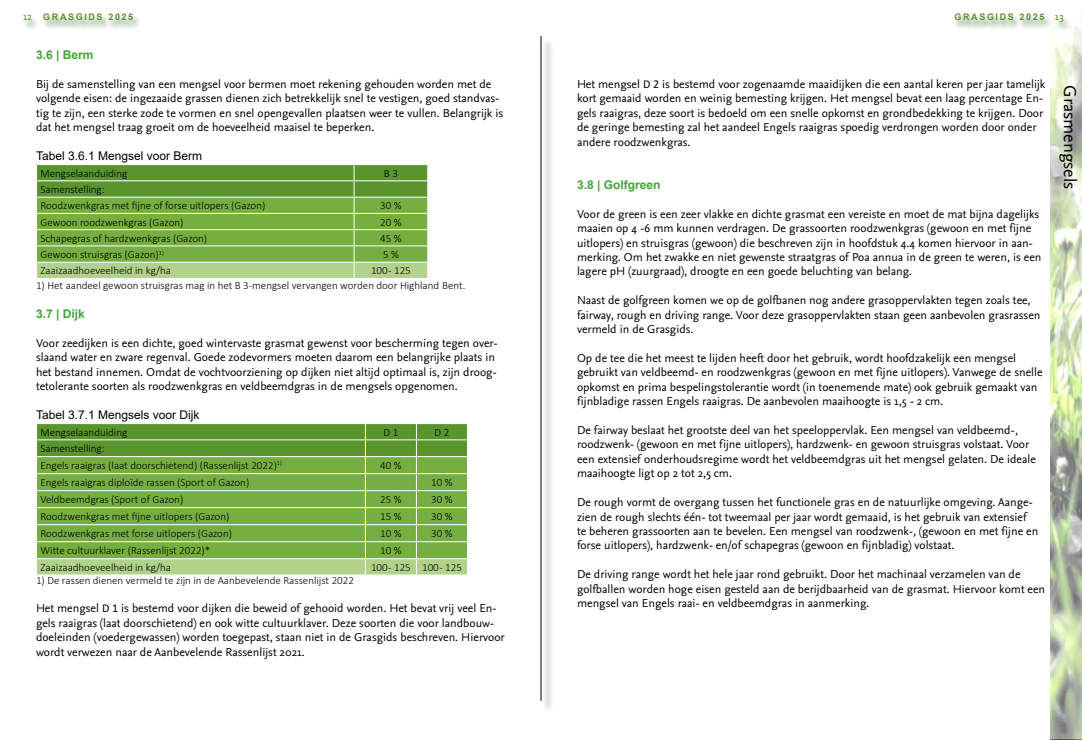
<style>
.page{position:relative;width:1082px;height:740px;background:#fff}
.page>*{position:absolute;margin:0;border:0;box-sizing:border-box;transform-origin:0 0}
.t1{font:18px "Nexus Sans Pro";color:#000}
.t2{font:12px/14.4px "Nexus Sans Pro";color:#000}
.t3{font:12px "Arial";color:#000}
.t4{font:700 12px "Arial";color:#3fa535}
.t5{font:300 11px/16.2px "Calibri";color:#000}
.t6{font:700 9px "Arial";letter-spacing:.18em;color:#59942c}
.s1{font-family:"Nexus Sans Pro";font-weight:400;font-size:11px}
.s2{font-family:"Calibri"}
</style>
<div class="page">
<div style="left:21px;top:14px;width:120px;height:17px;background:#3f6935;opacity:.75"></div>
<img style="left:1050px;top:26px;width:32px;height:713px">
<div style="left:952px;top:14px;width:118px;height:19px;background:#3f6935;opacity:.75"></div>
<div style="left:542px;top:38px;width:12px;height:675px;background:#eee"></div>
<hr style="left:540px;top:36px;width:1px;height:664px;background:#000">
<svg style="left:36px;top:164px;width:392px;height:114px;background:#7fb152"></svg>
<hr style="left:354px;top:180px;width:74px;height:1px;background:#fff">
<svg style="left:36px;top:423px;width:432px;height:151px;background:#82b455"></svg>
<p class="t6" style="left:23px;top:10px;width:112px"><span class="s1">12</span> GRASGIDS 2025</p>
<p class="t6" style="left:954px;top:10px;width:111px">GRASGIDS 2025 <span class="s1">13</span></p>
<p class="t4" style="left:36px;top:46px;width:59px">3.6 | Berm</p>
<p class="t2" style="left:36px;top:76px;width:469px">Bij de samenstelling van een mengsel voor bermen moet rekening gehouden worden met de volgende eisen: de ingezaaide grassen dienen zich betrekkelijk snel te vestigen, goed standvas&shy;tig te zijn, een sterke zode te vormen en snel opengevallen plaatsen weer te vullen. Belangrijk is dat het mengsel traag groeit om de hoeveelheid maaisel te beperken.</p>
<p class="t3" style="left:36px;top:147px;width:168px">Tabel 3.6.1 Mengsel voor Berm</p>
<p class="t5" style="left:40px;top:165px;width:88px">Mengselaanduiding</p>
<p class="t5" style="left:384px;top:165px;width:15px">B 3</p>
<p class="t5" style="left:40px;top:181px;width:226px">Samenstelling:<br>Roodzwenkgras met fijne of forse uitlopers (Gazon)</p>
<p class="t2" style="left:577px;top:76px;width:470px">Het mengsel <span class="s2">D 2</span> is bestemd voor zogenaamde maaidijken die een aantal keren per jaar tamelijk kort gemaaid worden en weinig bemesting krijgen. Het mengsel bevat een laag percentage En&shy;gels raaigras, deze soort is bedoeld om een snelle opkomst en grondbedekking te krijgen. Door de geringe bemesting zal het aandeel Engels raaigras spoedig verdrongen worden door onder andere roodzwenkgras.</p>
<p class="t4" style="left:577px;top:176px;width:85px">3.8 | Golfgreen</p>
<p class="t2" style="left:577px;top:206px;width:466px">Voor de green is een zeer vlakke en dichte grasmat een vereiste en moet de mat bijna dagelijks maaien op 4 -6 mm kunnen verdragen. De grassoorten roodzwenkgras (gewoon en met fijne uitlopers) en struisgras (gewoon) die beschreven zijn in hoofdstuk 4.4 komen hiervoor in aan&shy;merking. Om het zwakke en niet gewenste straatgras of Poa annua in de green te weren, is een lagere pH (zuurgraad), droogte en een goede beluchting van belang.</p>
<p class="t2" style="left:577px;top:292px;width:465px">Naast de golfgreen komen we op de golfbanen nog andere grasoppervlakten tegen zoals tee, fairway, rough en driving range. Voor deze grasoppervlakten staan geen aanbevolen grasrassen vermeld in de Grasgids.</p>
<p class="t2" style="left:577px;top:350px;width:467px">Op de tee die het meest te lijden heeft door het gebruik, wordt hoofdzakelijk een mengsel gebruikt van veldbeemd- en roodzwenkgras (gewoon en met fijne uitlopers). Vanwege de snelle opkomst en prima bespelingstolerantie wordt (in toenemende mate) ook gebruik gemaakt van fijnbladige rassen Engels raaigras. De aanbevolen maaihoogte is 1,5 - 2 cm.</p>
<p class="t2" style="left:577px;top:422px;width:460px">De fairway beslaat het grootste deel van het speeloppervlak. Een mengsel van veldbeemd-, roodzwenk- (gewoon en met fijne uitlopers), hardzwenk- en gewoon struisgras volstaat. Voor een extensief onderhoudsregime wordt het veldbeemdgras uit het mengsel gelaten. De ideale maaihoogte ligt op 2 tot 2,5 cm.</p>
<p class="t2" style="left:577px;top:494px;width:463px">De rough vormt de overgang tussen het functionele gras en de natuurlijke omgeving. Aange&shy;zien de rough slechts één- tot tweemaal per jaar wordt gemaaid, is het gebruik van extensief te beheren grassoorten aan te bevelen. Een mengsel van roodzwenk-, (gewoon en met fijne en forse uitlopers), hardzwenk- en/of schapegras (gewoon en fijnbladig) volstaat.</p>
<p class="t2" style="left:577px;top:566px;width:470px">De driving range wordt het hele jaar rond gebruikt. Door het machinaal verzamelen van de golfballen worden hoge eisen gesteld aan de berijdbaarheid van de grasmat. Hiervoor komt een mengsel van Engels raai- en veldbeemdgras in aanmerking.</p>
<h1 class="t1" style="left:1083px;top:85px;width:106px;rotate:90deg">Grasmengsels</h1>
<p class="t5" style="left:380px;top:197px;width:23px">30 %</p>
<p class="t5" style="left:40px;top:214px;width:144px">Gewoon roodzwenkgras (Gazon)</p>
<p class="t5" style="left:380px;top:214px;width:23px">20 %</p>
<p class="t5" style="left:40px;top:230px;width:168px">Schapegras of hardzwenkgras (Gazon)</p>
<p class="t5" style="left:380px;top:230px;width:23px">45 %</p>
<p class="t5" style="left:40px;top:246px;width:125px">Gewoon struisgras (Gazon)<sup>1)</sup></p>
<p class="t5" style="left:383px;top:246px;width:17px">5 %</p>
<p class="t5" style="left:41px;top:262px;width:132px">Zaaizaadhoeveelheid in kg/ha</p>
<p class="t5" style="left:371px;top:262px;width:41px">100 - 125</p>
<p class="t5" style="left:36px;top:277px;width:431px">1) Het aandeel gewoon struisgras mag in het B 3-mengsel vervangen worden door Highland Bent.</p>
<p class="t4" style="left:36px;top:305px;width:50px">3.7 | Dijk</p>
<p class="t2" style="left:36px;top:335px;width:463px">Voor zeedijken is een dichte, goed wintervaste grasmat gewenst voor bescherming tegen over&shy;slaand water en zware regenval. Goede zodevormers moeten daarom een belangrijke plaats in het bestand innemen. Omdat de vochtvoorziening op dijken niet altijd optimaal is, zijn droog&shy;tetolerante soorten als roodzwenkgras en veldbeemdgras in de mengsels opgenomen.</p>
<p class="t3" style="left:36px;top:406px;width:165px">Tabel 3.7.1 Mengsels voor Dijk</p>
<p class="t5" style="left:40px;top:424px;width:88px">Mengselaanduiding</p>
<p class="t5" style="left:383px;top:424px;width:16px">D 1</p>
<p class="t5" style="left:434px;top:424px;width:16px">D 2</p>
<p class="t5" style="left:40px;top:440px;width:243px;line-height:16.7px">Samenstelling:<br>Engels raaigras (laat doorschietend) (Rassenlijst 2022)<sup>1)</sup></p>
<p class="t5" style="left:380px;top:457px;width:23px">40 %</p>
<p class="t5" style="left:40px;top:474px;width:210px">Engels raaigras diploïde rassen (Sport of Gazon)</p>
<p class="t5" style="left:431px;top:474px;width:23px">10 %</p>
<p class="t5" style="left:40px;top:491px;width:144px">Veldbeemdgras (Sport of Gazon)</p>
<p class="t5" style="left:380px;top:491px;width:23px">25 %</p>
<p class="t5" style="left:431px;top:491px;width:23px">30 %</p>
<p class="t5" style="left:41px;top:508px;width:190px">Roodzwenkgras met fijne uitlopers (Gazon)</p>
<p class="t5" style="left:380px;top:508px;width:23px">15 %</p>
<p class="t5" style="left:431px;top:508px;width:23px">30 %</p>
<p class="t5" style="left:41px;top:525px;width:193px">Roodzwenkgras met forse uitlopers (Gazon)</p>
<p class="t5" style="left:380px;top:525px;width:23px">10 %</p>
<p class="t5" style="left:431px;top:525px;width:23px">30 %</p>
<p class="t5" style="left:41px;top:542px;width:171px">Witte cultuurklaver (Rassenlijst 2022)*</p>
<p class="t5" style="left:380px;top:542px;width:23px">10 %</p>
<p class="t5" style="left:41px;top:559px;width:132px">Zaaizaadhoeveelheid in kg/ha</p>
<p class="t5" style="left:371px;top:559px;width:92px">100 - 125 100 - 125</p>
<p class="t5" style="left:36px;top:571px;width:319px">1) De rassen dienen vermeld te zijn in de Aanbevelende Rassenlijst 2022</p>
<p class="t2" style="left:36px;top:600px;width:470px">Het mengsel <span class="s2">D 1</span> is bestemd voor dijken die beweid of gehooid worden. Het bevat vrij veel En&shy;gels raaigras (laat doorschietend) en ook witte cultuurklaver. Deze soorten die voor landbouw&shy;doeleinden (voedergewassen) worden toegepast, staan niet in de Grasgids beschreven. Hiervoor wordt verwezen naar de Aanbevelende Rassenlijst 2021.</p>
</div>
